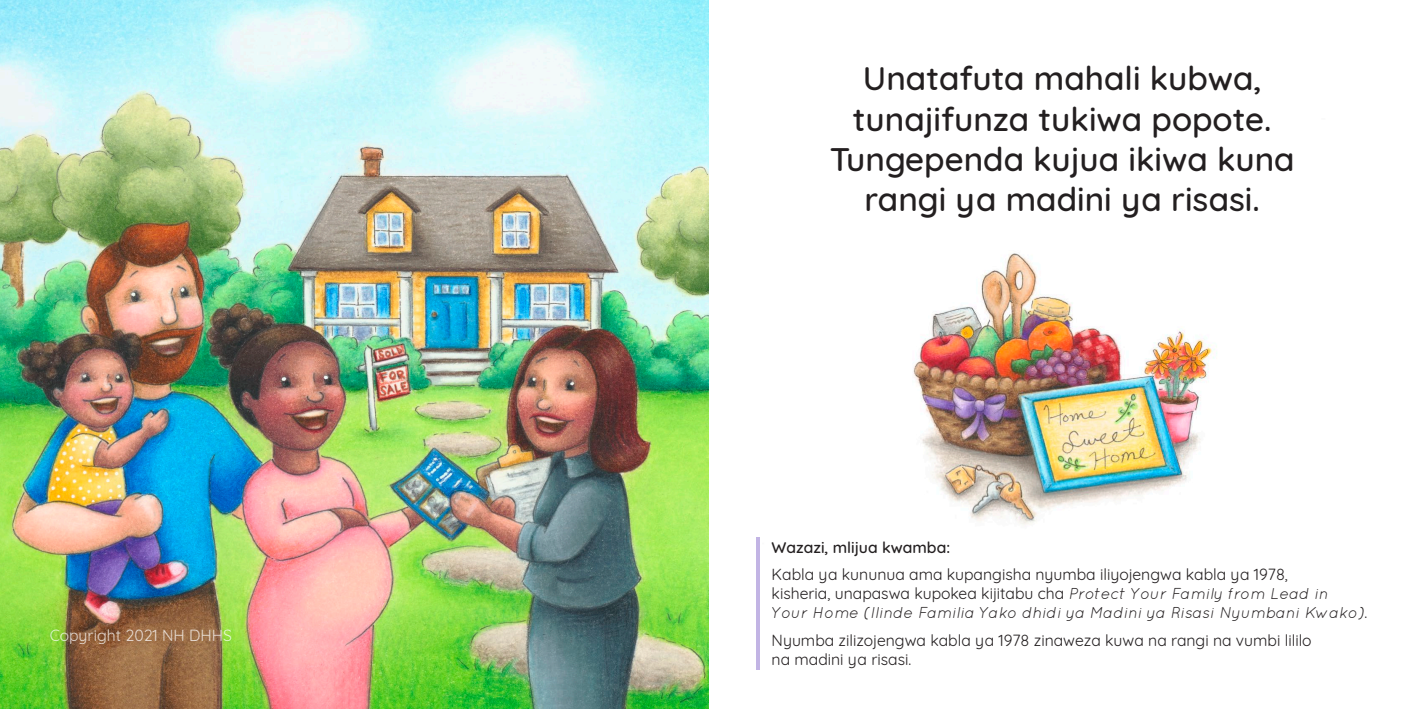
<style>
.page{position:relative;width:1418px;height:709px;background:#fff}
.page>*{position:absolute;margin:0;border:0;box-sizing:border-box;transform-origin:0 0}
.Child_text_22_26{font:500 33.25px/40.2px "Quicksand";color:#231f20;text-align:center}
.Parent_text_12_14{font:15.75px/19.2px "Quicksand";color:#231f20}
.Parent_text_12_14-2{font:500 15.75px "Quicksand";color:#231f20}
.t1{font:15.75px "Quicksand";color:#fff}
.s1{font-style:italic}
</style>
<div class="page">
<img style="left:913px;top:253px;width:304px;height:272px">
<hr style="left:756px;top:537px;width:4px;height:132px;background:#c2b4e4">
<img style="left:0;top:0;width:709px;height:709px">
<p class="t1" style="left:49px;top:623px;width:184px">Copyright 2021 NH DHHS</p>
<p class="Child_text_22_26" style="left:829px;top:55px;width:466px">Unatafuta mahali kubwa, tunajifunza tukiwa popote.<br>Tungependa kujua ikiwa kuna rangi ya madini ya risasi.</p>
<p class="Parent_text_12_14-2" style="left:771px;top:534px;width:180px">Wazazi, mlijua kwamba:</p>
<p class="Parent_text_12_14" style="left:771px;top:563px;width:597px">Kabla ya kununua ama kupangisha nyumba iliyojengwa kabla ya 1978,<br>kisheria, unapaswa kupokea kijitabu cha <span class="s1">Protect Your Family from Lead in<br>Your Home (Ilinde Familia Yako dhidi ya Madini ya Risasi Nyumbani Kwako)</span>.</p>
<p class="Parent_text_12_14" style="left:771px;top:629px;width:541px">Nyumba zilizojengwa kabla ya 1978 zinaweza kuwa na rangi na vumbi lililo na madini ya risasi.</p>
</div>
